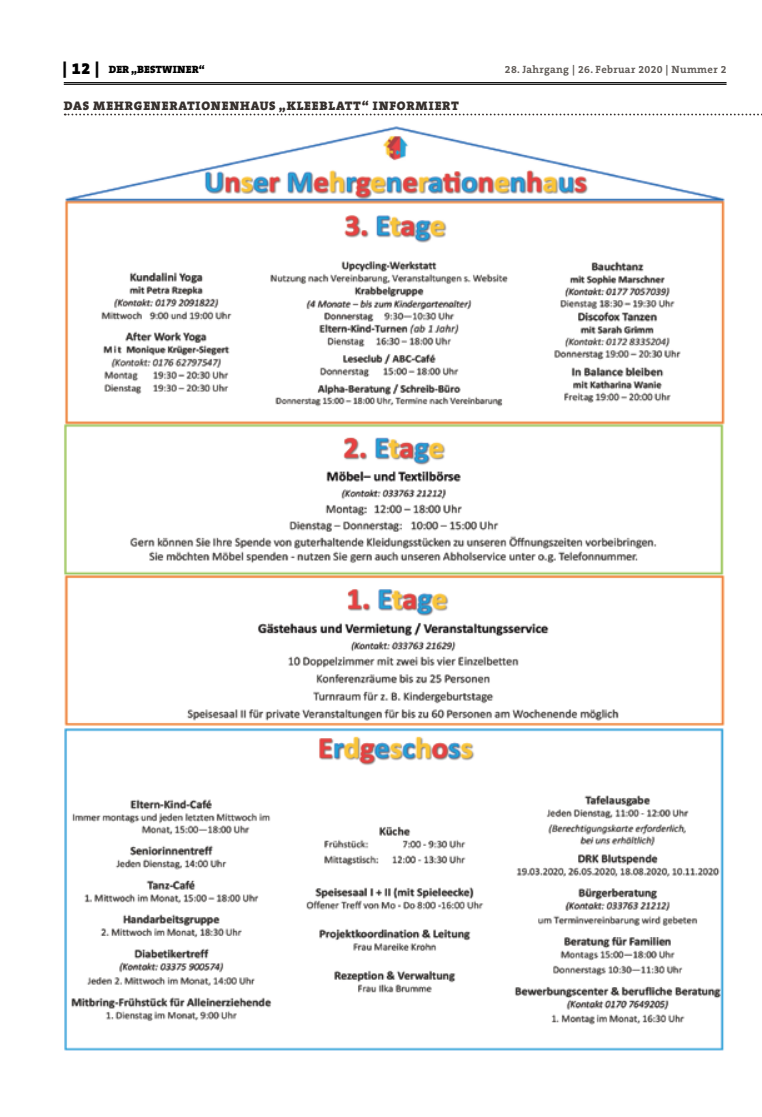
<style>
.page{position:relative;width:762px;height:1117px;background:#fff}
.page>*{position:absolute;margin:0;border:0;box-sizing:border-box;transform-origin:0 0}
.t1{font:900 12.5px "The Serif B W9";letter-spacing:.065em;color:#36302d}
.t2{font:700 10.62px "The Serif B W7";letter-spacing:.03em;color:#615c58}
.t3{font:900 10.62px "The Serif B W9";letter-spacing:.015em;color:#000}
.s1{font-size:16.25px}
</style>
<div class="page">
<hr style="left:64px;top:82px;width:662px;height:1px;background:#000">
<hr style="left:64px;top:84px;width:662px;height:1px;background:#000">
<svg style="left:65px;top:114px;width:697px;height:1px"></svg>
<img style="left:64px;top:126px;width:661px;height:924px">
<p class="t3" style="left:63px;top:63px;width:144px"><span class="s1">| 12 |</span> DER „BESTWINER“</p>
<p class="t2" style="left:505px;top:62px;width:223px">28. Jahrgang | 26. Februar 2020 | Nummer 2</p>
<p class="t1" style="left:64px;top:97px;width:396px">DAS MEHRGENERATIONENHAUS „KLEEBLATT“ INFORMIERT</p>
</div>
